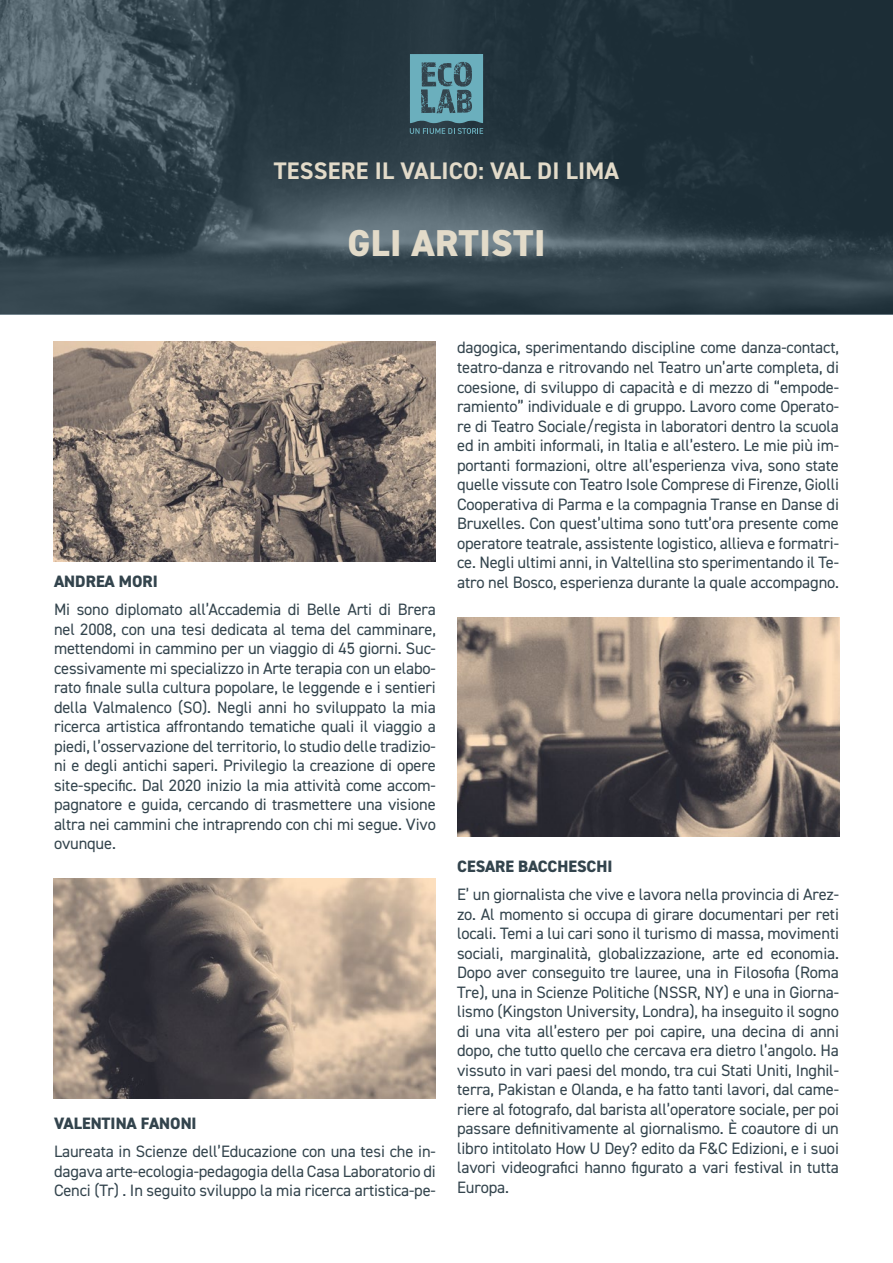
<style>
.page{position:relative;width:893px;height:1263px;background:#fff}
.page>*{position:absolute;margin:0;border:0;box-sizing:border-box;transform-origin:0 0}
.t1{font:800 37.5px "DIN2014";letter-spacing:.01em;color:#e3dbc9}
.t2{font:700 24px "DIN2014";letter-spacing:.01em;color:#e3dbc9}
.t3{font:16.5px/19.5px "DIN2014";letter-spacing:-.01em;color:#33444d;text-align:justify}
.t4{font:800 16.5px "DIN2014";color:#33444d}
</style>
<div class="page">
<svg style="left:0;top:0;width:893px;height:315px;background:#2f4049"></svg>
<img style="left:54px;top:342px;width:382px;height:219px">
<img style="left:54px;top:879px;width:382px;height:219px">
<img style="left:457px;top:617px;width:382px;height:220px">
<svg style="left:410px;top:54px;width:73px;height:80px;background:#568895"></svg>
<h2 class="t2" style="left:274px;top:155px;width:347px">TESSERE IL VALICO: VAL DI LIMA</h2>
<h1 class="t1" style="left:347px;top:218px;width:200px">GLI ARTISTI</h1>
<p class="t4" style="left:54px;top:570px;width:105px">ANDREA MORI</p>
<p class="t3" style="left:54px;top:599px;width:383px">Mi sono diplomato all’Accademia di Belle Arti di Brera nel 2008, con una tesi dedicata al tema del camminare, mettendomi in cammino per un viaggio di 45 giorni. Suc&shy;cessivamente mi specializzo in Arte terapia con un elabo&shy;rato finale sulla cultura popolare, le leggende e i sentieri della Valmalenco (SO). Negli anni ho sviluppato la mia ricerca artistica affrontando tematiche quali il viaggio a piedi, l’osservazione del territorio, lo studio delle tradizio&shy;ni e degli antichi saperi. Privilegio la creazione di opere site-specific. Dal 2020 inizio la mia attività come accom&shy;pagnatore e guida, cercando di trasmettere una visione altra nei cammini che intraprendo con chi mi segue. Vivo ovunque.</p>
<p class="t4" style="left:54px;top:1112px;width:144px">VALENTINA FANONI</p>
<p class="t3" style="left:54px;top:1141px;width:383px">Laureata in Scienze dell’Educazione con una tesi che in&shy;dagava arte-ecologia-pedagogia della Casa Laboratorio di Cenci (Tr) . In seguito sviluppo la mia ricerca artistica-pe-</p>
<p class="t3" style="left:457px;top:338px;width:383px">dagogica, sperimentando discipline come danza-contact, teatro-danza e ritrovando nel Teatro un’arte completa, di coesione, di sviluppo di capacità e di mezzo di “empode&shy;ramiento” individuale e di gruppo. Lavoro come Operato&shy;re di Teatro Sociale/regista in laboratori dentro la scuola ed in ambiti informali, in Italia e all’estero. Le mie più im&shy;portanti formazioni, oltre all’esperienza viva, sono state quelle vissute con Teatro Isole Comprese di Firenze, Giolli Cooperativa di Parma e la compagnia Transe en Danse di Bruxelles. Con quest’ultima sono tutt’ora presente come operatore teatrale, assistente logistico, allieva e formatri&shy;ce. Negli ultimi anni, in Valtellina sto sperimentando il Te&shy;atro nel Bosco, esperienza durante la quale accompagno.</p>
<p class="t4" style="left:457px;top:855px;width:157px">CESARE BACCHESCHI</p>
<p class="t3" style="left:457px;top:884px;width:383px">E’ un giornalista che vive e lavora nella provincia di Arez&shy;zo. Al momento si occupa di girare documentari per reti locali. Temi a lui cari sono il turismo di massa, movimenti sociali, marginalità, globalizzazione, arte ed economia.<br>Dopo aver conseguito tre lauree, una in Filosofia (Roma Tre), una in Scienze Politiche (NSSR, NY) e una in Giorna&shy;lismo (Kingston University, Londra), ha inseguito il sogno di una vita all’estero per poi capire, una decina di anni dopo, che tutto quello che cercava era dietro l’angolo. Ha vissuto in vari paesi del mondo, tra cui Stati Uniti, Inghil&shy;terra, Pakistan e Olanda, e ha fatto tanti lavori, dal came&shy;riere al fotografo, dal barista all’operatore sociale, per poi passare definitivamente al giornalismo. È coautore di un libro intitolato How U Dey? edito da F&amp;C Edizioni, e i suoi lavori videografici hanno figurato a vari festival in tutta Europa.</p>
</div>
